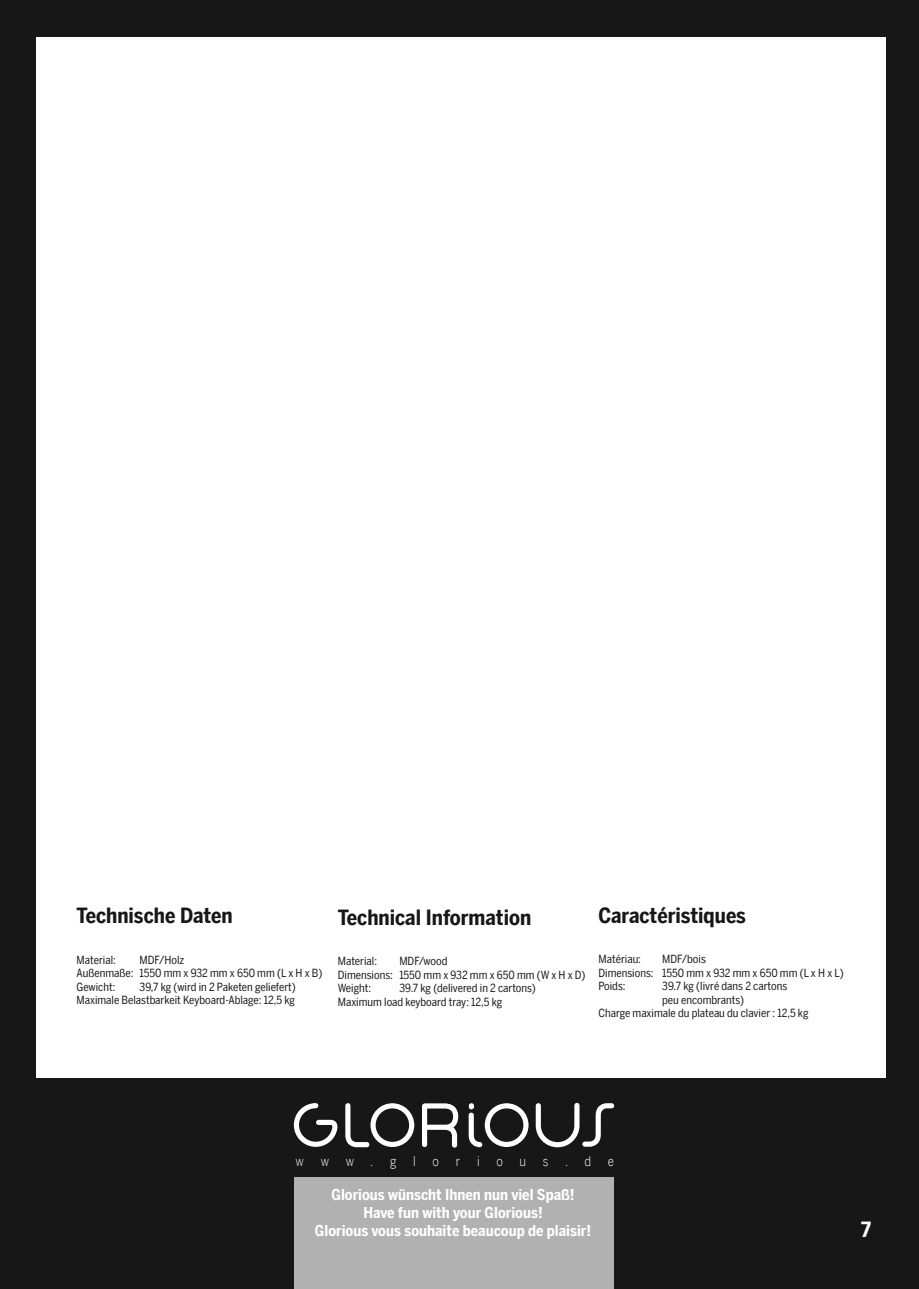
<style>
.page{position:relative;width:919px;height:1289px;background:#fff}
.page>*{position:absolute;margin:0;border:0;box-sizing:border-box;transform-origin:0 0}
.t1{font:700 21px "Benton Sans Cond";color:#171717}
.t2{font:700 21px "Benton Sans Cond";color:#fff}
.t3{font:700 15px/18px "Benton Sans Cond";color:#fff;text-align:center}
.t4{font:300 13.5px "Benton Sans Cond";letter-spacing:1.235em;color:#fff}
.t5{font:11.25px/13.5px "Benton Sans Cond";color:#171717}
</style>
<div class="page">
<div style="left:0;top:0;width:14px;height:1288px;background:#171717"></div>
<div style="left:11px;top:0;width:907px;height:1288px;background:#171717"></div>
<div style="left:36px;top:37px;width:850px;height:1040px;background:#fff"></div>
<div style="left:294px;top:1177px;width:320px;height:111px;background:#b1b1b1"></div>
<svg style="left:294px;top:1102px;width:320px;height:45px"></svg>
<h1 class="t1" style="left:77px;top:903px;width:158px">Technische Daten</h1>
<p class="t5" style="left:77px;top:953px;width:41px">Material:</p>
<p class="t5" style="left:77px;top:953px;width:247px;text-indent:63px">MDF/Holz<br>Außenmaße: 1550 mm x 932 mm x 650 mm (L x H x B)<br>Gewicht:</p>
<p class="t5" style="left:77px;top:980px;width:221px;text-align:right">39,7 kg (wird in 2 Paketen geliefert)<br>Maximale Belastbarkeit Keyboard-Ablage: 12,5 kg</p>
<h1 class="t1" style="left:338px;top:904px;width:195px">Technical Information</h1>
<p class="t5" style="left:338px;top:954px;width:41px">Material:</p>
<p class="t5" style="left:338px;top:954px;width:249px;text-indent:62px">MDF/wood<br>Dimensions: 1550 mm x 932 mm x 650 mm (W x H x D)<br>Weight:</p>
<p class="t5" style="left:338px;top:981px;width:199px;text-indent:62px">39.7 kg (delivered in 2 cartons)<br>Maximum load keyboard tray: 12,5 kg</p>
<h1 class="t1" style="left:598px;top:902px;width:149px">Caractéristiques</h1>
<p class="t5" style="left:598px;top:952px;width:44px">Matériau:</p>
<p class="t5" style="left:598px;top:952px;width:247px;text-indent:64px">MDF/bois<br>Dimensions: 1550 mm x 932 mm x 650 mm (L x H x L)<br>Poids:</p>
<p class="t5" style="left:662px;top:979px;width:126px">39.7 kg (livré dans 2 cartons</p>
<p class="t5" style="left:662px;top:992px;width:83px">peu encombrants)</p>
<p class="t5" style="left:598px;top:1006px;width:212px">Charge maximale du plateau du clavier : 12,5 kg</p>
<p class="t4" style="left:295px;top:1153px;width:320px">www.glorious.de</p>
<h2 class="t3" style="left:315px;top:1184px;width:278px">Glorious wünscht Ihnen nun viel Spaß!<br>Have fun with your Glorious!<br>Glorious vous souhaite beaucoup de plaisir!</h2>
<h1 class="t2" style="left:861px;top:1216px;width:11px">7</h1>
</div>
